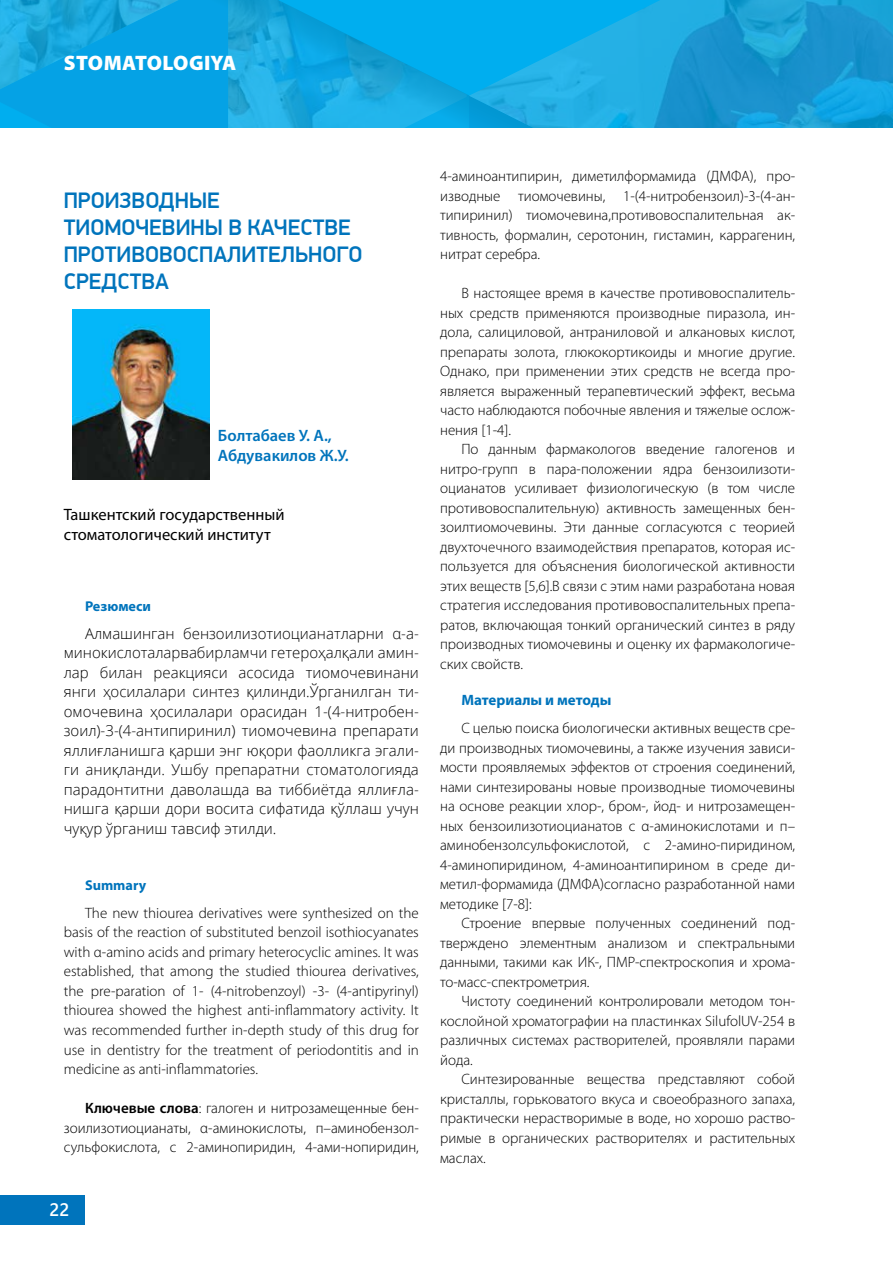
<style>
.page{position:relative;width:893px;height:1263px;background:#fff}
.page>*{position:absolute;margin:0;border:0;box-sizing:border-box;transform-origin:0 0}
.t1{font:500 22.5px/27px "PF Din Display Pro";color:#0074bc}
.t2{font:900 21px "Myriad Pro";letter-spacing:.01em;color:#fff}
.t3{font:600 18px "Segoe UI";color:#fff}
.t4{font:16.5px/19.8px "Myriad Pro";color:#000}
.t5{font:600 16.5px/19.8px "Myriad Pro";color:#0074bc}
.t6{font:300 15px/19.5px "Myriad Pro";color:#000;text-align:justify}
.t7{font:300 15px/19.5px "Open Sans";color:#000;text-align:justify}
.t8{font:700 15px "Myriad Pro";color:#0074bc}
.t9{font:700 14.25px "Myriad Pro";color:#0074bc}
.s1{font-weight:600}
</style>
<div class="page">
<svg style="left:0;top:0;width:469px;height:128px"></svg>
<img style="left:469px;top:0;width:424px;height:128px">
<div style="left:0;top:1195px;width:85px;height:30px;background:#0074bc"></div>
<img style="left:72px;top:309px;width:137px;height:171px">
<h2 class="t2" style="left:64px;top:51px;width:174px">STOMATOLOGIYA</h2>
<h1 class="t1" style="left:64px;top:187px;width:300px">ПРОИЗВОДНЫЕ<br>ТИОМОЧЕВИНЫ В КАЧЕСТВЕ<br>ПРОТИВОВОСПАЛИТЕЛЬНОГО<br>СРЕДСТВА</h1>
<p class="t5" style="left:218px;top:425px;width:132px">Болтабаев У. А.,<br>Абдувакилов Ж.У.</p>
<p class="t4" style="left:64px;top:505px;width:222px">Ташкентский государственный стоматологический институт</p>
<p class="t9" style="left:85px;top:597px;width:68px">Резюмеси</p>
<p class="t7" style="left:64px;top:623px;width:357px;text-indent:21px">Алмашинган бензоилизотиоцианатларни α-а&shy;минокислоталарвабирламчи гетероҳалқали амин&shy;лар билан реакцияси асосида тиомочевинани янги ҳосилалари синтез қилинди.Ўрганилган ти&shy;омочевина ҳосилалари орасидан 1-(4-нитробен&shy;зоил)-3-(4-антипиринил) тиомочевина препарати яллиғланишга қарши энг юқори фаолликга эгали&shy;ги аниқланди. Ушбу препаратни стоматологияда парадонтитни даволашда ва тиббиётда яллиғла&shy;нишга қарши дори восита сифатида қўллаш учун чуқур ўрганиш тавсиф этилди.</p>
<p class="t9" style="left:85px;top:876px;width:63px">Summary</p>
<p class="t6" style="left:64px;top:903px;width:357px;text-indent:21px">The new thiourea derivatives were synthesized on the basis of the reaction of substituted benzoil isothiocyanates with α-amino acids and primary heterocyclic amines. It was established, that among the studied thiourea derivatives, the pre-paration of 1- (4-nitrobenzoyl) -3- (4-antipyrinyl) thiourea showed the highest anti-inflammatory activity. It was recommended further in-depth study of this drug for use in dentistry for the treatment of periodontitis and in medicine as anti-inflammatories.</p>
<p class="t6" style="left:64px;top:1098px;width:357px;text-indent:21px"><span class="s1">Ключевые слова</span>: галоген и нитрозамещенные бен&shy;зоилизотиоцианаты, α-аминокислоты, п–аминобензол&shy;сульфокислота, с 2-аминопиридин, 4-ами-нопиридин,</p>
<p class="t3" style="left:50px;top:1195px;width:21px">22</p>
<p class="t6" style="left:440px;top:167px;width:357px">4-аминоантипирин, диметилформамида (ДМФА), про&shy;изводные тиомочевины, 1-(4-нитробензоил)-3-(4-ан&shy;типиринил) тиомочевина,противовоспалительная ак&shy;тивность, формалин, серотонин, гистамин, каррагенин, нитрат серебра.</p>
<p class="t6" style="left:440px;top:284px;width:357px;text-indent:21px">В настоящее время в качестве противовоспалитель&shy;ных средств применяются производные пиразола, ин&shy;дола, салициловой, антраниловой и алкановых кислот, препараты золота, глюкокортикоиды и многие другие.<br>Однако, при применении этих средств не всегда про&shy;является выраженный терапевтический эффект, весьма часто наблюдаются побочные явления и тяжелые ослож&shy;нения [1-4].</p>
<p class="t6" style="left:440px;top:440px;width:357px;text-indent:21px">По данным фармакологов введение галогенов и нитро-групп в пара-положении ядра бензоилизоти&shy;оцианатов усиливает физиологическую (в том числе противовоспалительную) активность замещенных бен&shy;зоилтиомочевины. Эти данные согласуются с теорией двухточечного взаимодействия препаратов, которая ис&shy;пользуется для объяснения биологической активности этих веществ [5,6].В связи с этим нами разработана новая стратегия исследования противовоспалительных препа&shy;ратов, включающая тонкий органический синтез в ряду производных тиомочевины и оценку их фармакологиче&shy;ских свойств.</p>
<p class="t8" style="left:461px;top:691px;width:151px">Материалы и методы</p>
<p class="t6" style="left:440px;top:719px;width:357px;text-indent:21px">С целью поиска биологически активных веществ сре&shy;ди производных тиомочевины, а также изучения зависи&shy;мости проявляемых эффектов от строения соединений, нами синтезированы новые производные тиомочевины на основе реакции хлор-, бром-, йод- и нитрозамещен&shy;ных бензоилизотиоцианатов с α-аминокислотами и п– аминобензолсульфокислотой, с 2-амино-пиридином, 4-аминопиридином, 4-аминоантипирином в среде ди&shy;метил-формамида (ДМФА)согласно разработанной нами методике [7-8]:</p>
<p class="t6" style="left:440px;top:914px;width:357px;text-indent:21px">Строение впервые полученных соединений под&shy;тверждено элементным анализом и спектральными данными, такими как ИК-, ПМР-спектроскопия и хрома&shy;то-масс-спектрометрия.</p>
<p class="t6" style="left:440px;top:992px;width:357px;text-indent:21px">Чистоту соединений контролировали методом тон&shy;кослойной хроматографии на пластинках SilufolUV-254 в различных системах растворителей, проявляли парами йода.</p>
<p class="t6" style="left:440px;top:1070px;width:357px;text-indent:21px">Синтезированные вещества представляют собой кристаллы, горьковатого вкуса и своеобразного запаха, практически нерастворимые в воде, но хорошо раство&shy;римые в органических растворителях и растительных маслах.</p>
</div>
